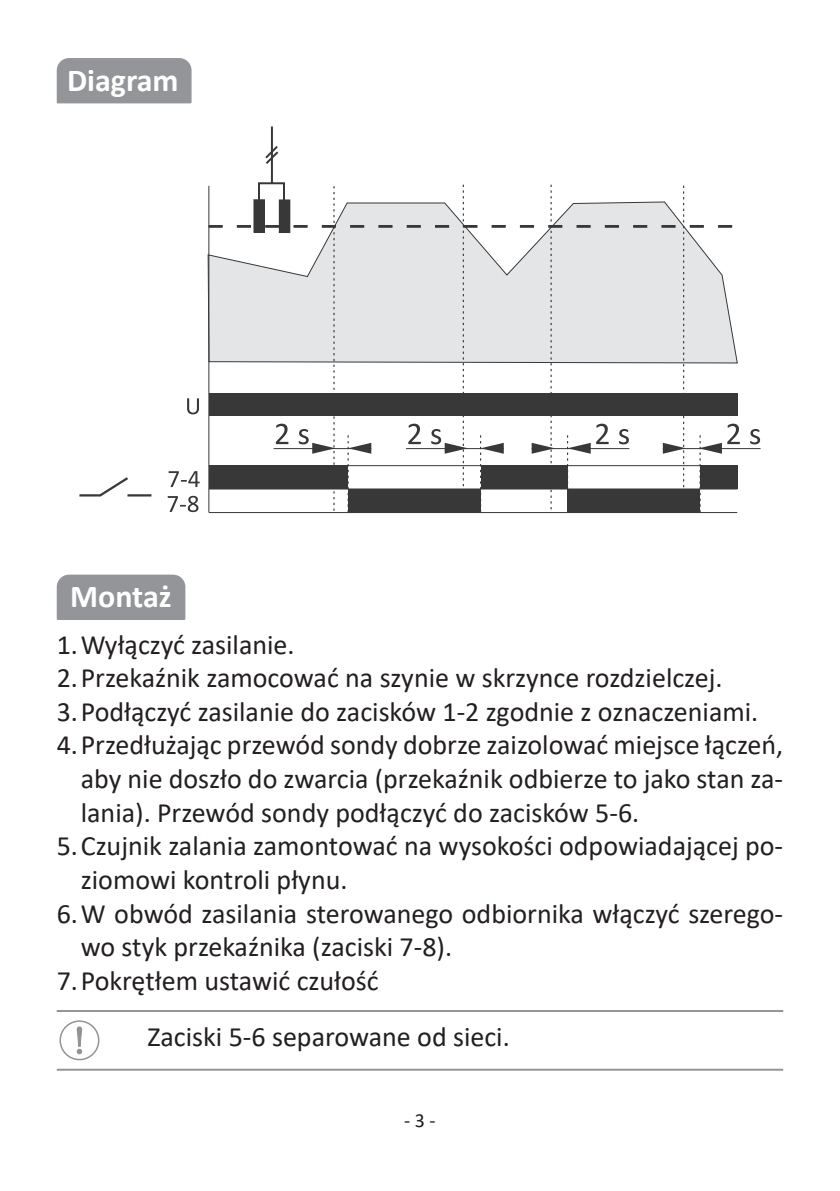
<style>
.page{position:relative;width:840px;height:1191px;background:#fff}
.page>*{position:absolute;margin:0;border:0;box-sizing:border-box;transform-origin:0 0}
.t1{font:700 32px "Calibri";color:#fff}
.t2{font:28px "Calibri";color:#231f20}
.t3{font:20px "Calibri";color:#231f20}
</style>
<div class="page">
<hr style="left:57px;top:1010px;width:725px;height:2px;background:#939598">
<hr style="left:57px;top:1068px;width:725px;height:2px;background:#939598">
<svg style="left:167px;top:496px;width:31px;height:16px"></svg>
<svg style="left:168px;top:471px;width:31px;height:16px"></svg>
<svg style="left:187px;top:398px;width:12px;height:16px"></svg>
<hr style="left:271px;top:126px;width:2px;height:57px;background:#383839">
<svg style="left:265px;top:144px;width:14px;height:22px"></svg>
<svg style="left:79px;top:477px;width:73px;height:20px"></svg>
<svg style="left:750px;top:429px;width:9px;height:15px"></svg>
<hr style="left:662px;top:448px;width:98px;height:1px;background:#383839">
<svg style="left:208px;top:181px;width:531px;height:332px"></svg>
<div style="left:56px;top:58px;width:136px;height:46px;background:#939598"></div>
<div style="left:56px;top:574px;width:130px;height:46px;background:#939598"></div>
<div style="left:59px;top:1020px;width:40px;height:40px;border:1px solid #919396;border-radius:50%"></div>
<svg style="left:76px;top:1026px;width:7px;height:29px"></svg>
<p class="t1" style="left:67px;top:58px;width:113px">Diagram</p>
<p class="t1" style="left:70px;top:574px;width:103px">Montaż</p>
<p class="t2" style="left:57px;top:625px;width:239px">1.Wyłączyć zasilanie.</p>
<p class="t2" style="left:57px;top:658px;width:666px">2.Przekaźnik zamocować na szynie w skrzynce rozdzielczej.</p>
<p class="t2" style="left:57px;top:692px;width:702px">3.Podłączyć zasilanie do zacisków 1-2 zgodnie z oznaczeniami.</p>
<p class="t2" style="left:57px;top:725px;width:727px">4.Przedłużając przewód sondy dobrze zaizolować miejsce łączeń,</p>
<p class="t2" style="left:81px;top:759px;width:703px">aby nie doszło do zwarcia (przekaźnik odbierze to jako stan za-</p>
<p class="t2" style="left:81px;top:793px;width:559px">lania). Przewód sondy podłączyć do zacisków 5-6.</p>
<p class="t2" style="left:57px;top:826px;width:727px">5.Czujnik zalania zamontować na wysokości odpowiadającej po-</p>
<p class="t2" style="left:81px;top:860px;width:268px">ziomowi kontroli płynu.</p>
<p class="t2" style="left:57px;top:893px;width:727px">6.W obwód zasilania sterowanego odbiornika włączyć szerego-</p>
<p class="t2" style="left:81px;top:927px;width:372px">wo styk przekaźnika (zaciski 7-8).</p>
<p class="t2" style="left:57px;top:961px;width:323px">7.Pokrętłem ustawić czułość</p>
<p class="t2" style="left:147px;top:1017px;width:363px">Zaciski 5-6 separowane od sieci.</p>
<p class="t3" style="left:404px;top:1106px;width:33px">- 3 -</p>
</div>
